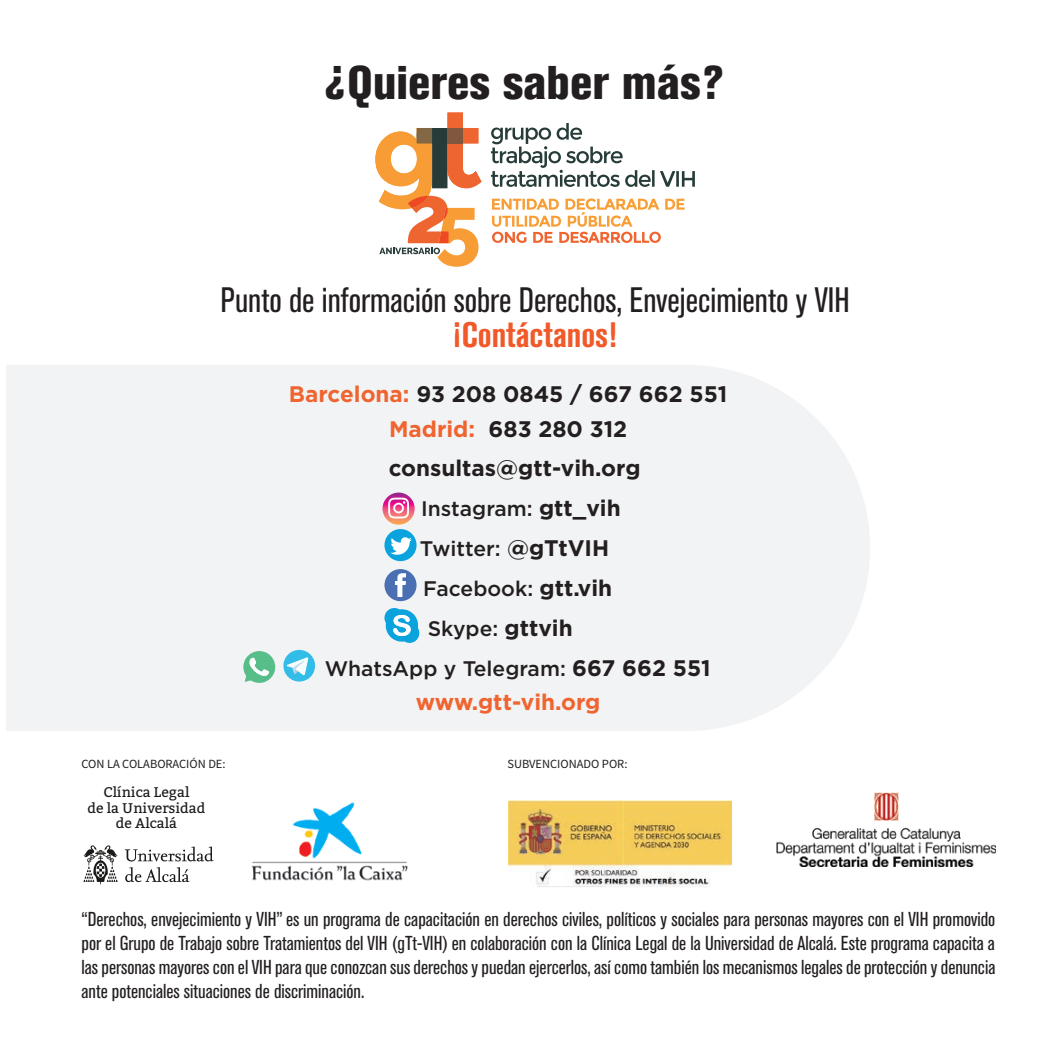
<style>
.page{position:relative;width:1063px;height:1063px;background:#fff}
.page>*{position:absolute;margin:0;border:0;box-sizing:border-box;transform-origin:0 0}
.t1{font:46.75px "Akzidenz Grotesk BQ X Bd Cnd Alt";color:#231f20}
.t2{font:condensed 35px "Akzidenz Grotesk BQ";color:#231f20}
.t3{font:700 condensed 35px "Akzidenz Grotesk BQ";color:#f15929}
.t4{font:700 22.5px/35px "Gotham";color:#231f20;text-align:center}
.t5{font:700 22.5px "Gotham";color:#f06430}
.t6{font:500 21px "Gotham";color:#231f20}
.t7{font:condensed 20px/24px "Akzidenz Grotesk BQ";color:#231f20;text-align:justify}
.t8{font:14px/15.8px "Bitter";color:#1b1a18;text-align:center}
.t9{font:12.5px "Source Sans Pro";color:#211e1e}
.s1{color:#f06430}
.s2{font-weight:700;font-size:22.5px}
</style>
<div class="page">
<svg style="left:125px;top:846px;width:89px;height:36px"></svg>
<svg style="left:83px;top:845px;width:35px;height:40px"></svg>
<img style="left:777px;top:793px;width:219px;height:74px">
<img style="left:509px;top:800px;width:223px;height:87px">
<svg style="left:492px;top:198px;width:193px;height:45px"></svg>
<svg style="left:491px;top:123px;width:204px;height:64px"></svg>
<svg style="left:375px;top:113px;width:106px;height:154px"></svg>
<div style="left:7px;top:365px;width:863px;height:366px;background:#f2f3f4"></div>
<div style="left:384px;top:569px;width:33px;height:32px;background:#4a70b3;border-radius:50%"></div>
<svg style="left:395px;top:573px;width:11px;height:24px"></svg>
<div style="left:384px;top:529px;width:33px;height:32px;background:#0ba3de;border-radius:50%"></div>
<svg style="left:390px;top:537px;width:22px;height:18px"></svg>
<svg style="left:384px;top:608px;width:36px;height:35px"></svg>
<svg style="left:243px;top:651px;width:32px;height:32px"></svg>
<div style="left:283px;top:650px;width:32px;height:32px;background:#32bde8;border-radius:50%"></div>
<svg style="left:287px;top:657px;width:22px;height:18px"></svg>
<svg style="left:383px;top:493px;width:32px;height:32px"></svg>
<svg style="left:388px;top:498px;width:21px;height:20px"></svg>
<img style="left:251px;top:802px;width:157px;height:79px">
<h1 class="t1" style="left:324px;top:55px;width:401px">¿Quieres saber más?</h1>
<h2 class="t2" style="left:221px;top:280px;width:631px">Punto de información sobre Derechos, Envejecimiento y VIH</h2>
<h2 class="t3" style="left:454px;top:315px;width:164px">¡Contáctanos!</h2>
<p class="t4" style="left:289px;top:376px;width:440px"><span class="s1">Barcelona:</span> 93 208 0845 / 667 662 551<br><span class="s1">Madrid:</span> 683 280 312</p>
<p class="t4" style="left:389px;top:451px;width:253px">consultas@gtt-vih.org</p>
<p class="t6" style="left:421px;top:495px;width:201px">Instagram: <span class="s2">gtt_vih</span></p>
<p class="t6" style="left:420px;top:535px;width:191px">Twitter: <span class="s2">@gTtVIH</span></p>
<p class="t6" style="left:423px;top:575px;width:190px">Facebook: <span class="s2">gtt.vih</span></p>
<p class="t6" style="left:428px;top:615px;width:147px">Skype: <span class="s2">gttvih</span></p>
<p class="t6" style="left:325px;top:655px;width:387px">WhatsApp y Telegram: <span class="s2">667 662 551</span></p>
<p class="t5" style="left:416px;top:687px;width:186px">www.gtt-vih.org</p>
<p class="t9" style="left:82px;top:756px;width:146px">CON LA COLABORACIÓN DE:</p>
<p class="t9" style="left:507px;top:756px;width:122px">SUBVENCIONADO POR:</p>
<p class="t8" style="left:87px;top:783px;width:119px">Clínica Legal<br>de la Universidad de Alcalá</p>
<p class="t7" style="left:82px;top:908px;width:915px">“Derechos, envejecimiento y VIH” es un programa de capacitación en derechos civiles, políticos y sociales para personas mayores con el VIH promovido por el Grupo de Trabajo sobre Tratamientos del VIH (gTt-VIH) en colaboración con la Clínica Legal de la Universidad de Alcalá. Este programa capacita a las personas mayores con el VIH para que conozcan sus derechos y puedan ejercerlos, así como también los mecanismos legales de protección y denuncia ante potenciales situaciones de discriminación.</p>
</div>
